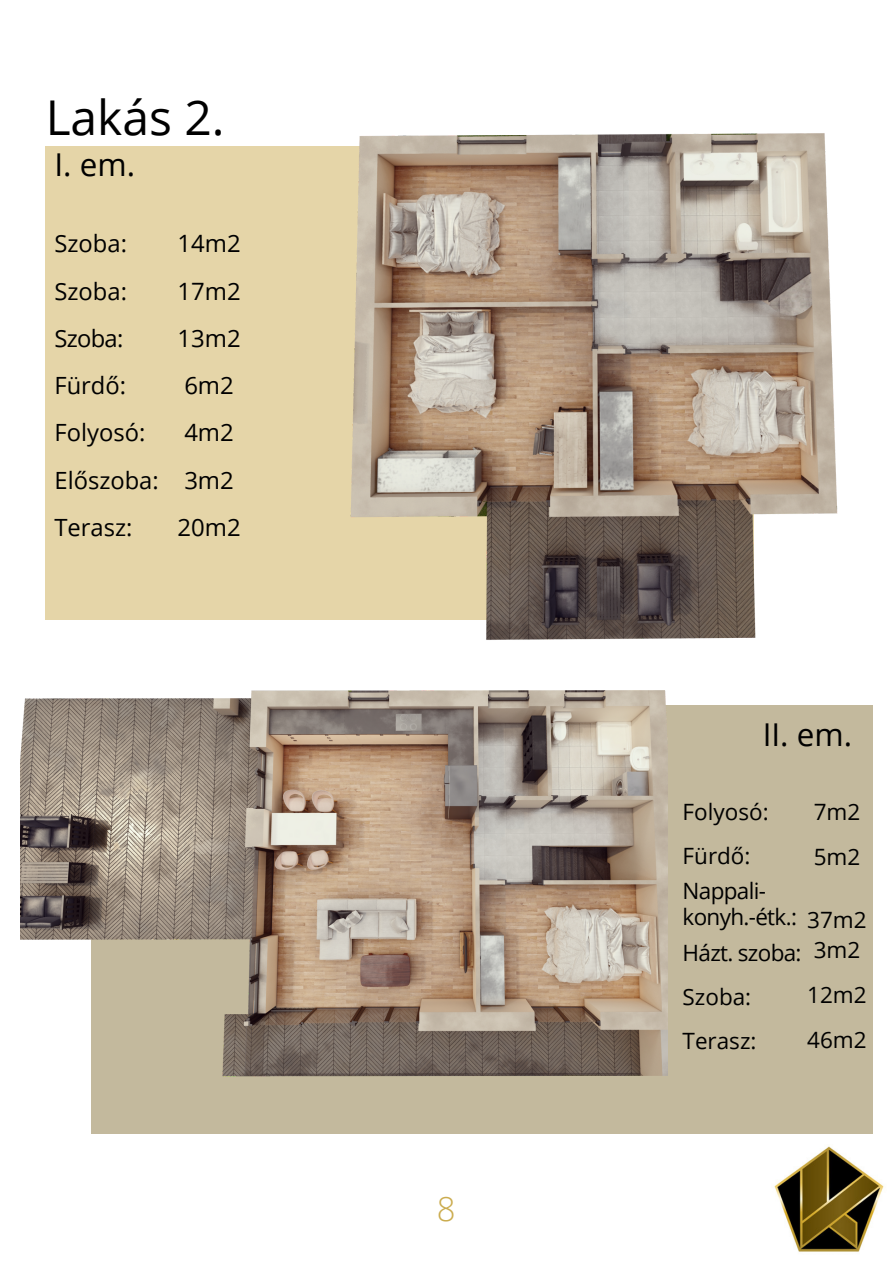
<style>
.page{position:relative;width:893px;height:1264px;background:#fff}
.page>*{position:absolute;margin:0;border:0;box-sizing:border-box;transform-origin:0 0}
.t1{font:48px "Open Sans";color:#000}
.t2{font:300 33px "Open Sans";color:#cbac4f}
.t3{font:31.5px "Open Sans";color:#000}
.t4{font:23.85px/47.2px "Open Sans";color:#000}
.t5{font:23.7px/47.2px "Open Sans";color:#000}
.t6{font:22.5px/43.8px "Open Sans";color:#000}
.t7{font:22.5px/27px "Open Sans";letter-spacing:-.03em;color:#000}
</style>
<div class="page">
<img style="left:774px;top:1146px;width:110px;height:106px">
<div style="left:91px;top:705px;width:781px;height:429px;background:#c3b99d"></div>
<div style="left:46px;top:146px;width:708px;height:474px;background:#e5d5a8"></div>
<img style="left:350px;top:133px;width:488px;height:506px">
<img style="left:20px;top:609px;width:647px;height:468px">
<h1 class="t1" style="left:46px;top:84px;width:180px">Lakás 2.</h1>
<h3 class="t3" style="left:54px;top:142px;width:82px">I. em.</h3>
<p class="t5" style="left:54px;top:219px;width:106px">Szoba:<br>Szoba:<br>Szoba:<br>Fürdő:<br>Folyosó:<br>Előszoba:<br>Terasz:</p>
<p class="t4" style="left:177px;top:219px;width:65px">14m2<br>17m2<br>13m2<br>6m2<br>4m2<br>3m2<br>20m2</p>
<h2 class="t2" style="left:437px;top:1185px;width:20px">8</h2>
<h3 class="t3" style="left:762px;top:712px;width:91px">II. em.</h3>
<p class="t6" style="left:682px;top:789px;width:87px">Folyosó:<br>Fürdő:</p>
<p class="t7" style="left:682px;top:876px;width:116px">Nappali&shy;konyh.-étk.:</p>
<p class="t6" style="left:682px;top:930px;width:120px">Házt. szoba:<br>Szoba:<br>Terasz:</p>
<p class="t6" style="left:807px;top:926px;width:61px;line-height:45px">3m2<br>12m2<br>46m2</p>
<p class="t6" style="left:813px;top:788px;width:48px;line-height:45px">7m2<br>5m2</p>
<p class="t6" style="left:807px;top:897px;width:61px">37m2</p>
</div>
